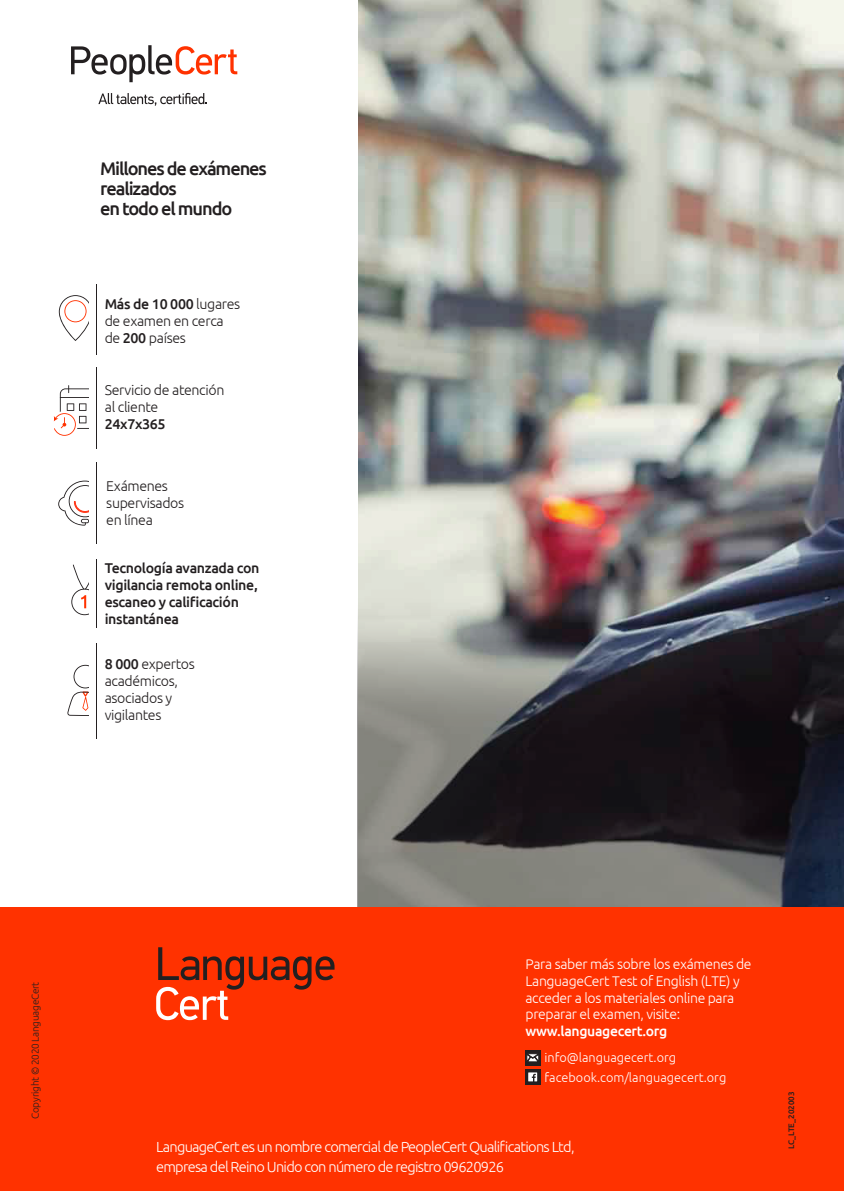
<style>
.page{position:relative;width:844px;height:1191px;background:#fff}
.page>*{position:absolute;margin:0;border:0;box-sizing:border-box;transform-origin:0 0}
.t1{font:500 18.2px/20px "Ubuntu";letter-spacing:-.06em;color:#231f20}
.t2{font:300 14.6px/20px "Ubuntu";letter-spacing:-.05em;color:#fff}
.t3{font:300 14.2px/17px "Ubuntu";letter-spacing:-.025em;color:#231f20}
.t4{font:500 14.2px/17px "Ubuntu";letter-spacing:-.025em;color:#231f20}
.t5{font:300 14px/16.8px "Ubuntu";letter-spacing:-.025em;color:#fff}
.t6{font:500 14px "Ubuntu";letter-spacing:-.025em;color:#fff}
.t7{font:300 12.8px/19.8px "Ubuntu";color:#fff}
.t8{font:300 10px "Ubuntu";letter-spacing:-.025em;color:#231f20}
.t9{font:500 8px "Ubuntu";color:#231f20}
.s1{font-weight:500}
</style>
<div class="page">
<img style="left:358px;top:0;width:486px;height:324px">
<img style="left:357px;top:324px;width:487px;height:583px">
<div style="left:0;top:907px;width:844px;height:284px;background:#ff3200"></div>
<svg style="left:156px;top:947px;width:178px;height:73px"></svg>
<div style="left:525px;top:1049px;width:16px;height:16px;background:#231f20"></div>
<svg style="left:526px;top:1053px;width:13px;height:9px"></svg>
<div style="left:524px;top:1069px;width:16px;height:16px;background:#231f20"></div>
<svg style="left:528px;top:1072px;width:9px;height:9px"></svg>
<svg style="left:71px;top:45px;width:166px;height:37px"></svg>
<svg style="left:98px;top:93px;width:109px;height:13px"></svg>
<svg style="left:71px;top:564px;width:18px;height:51px"></svg>
<hr style="left:96px;top:559px;width:1px;height:68px;background:#231f20">
<svg style="left:58px;top:480px;width:31px;height:45px"></svg>
<svg style="left:54px;top:385px;width:35px;height:51px"></svg>
<svg style="left:59px;top:295px;width:30px;height:46px"></svg>
<hr style="left:96px;top:284px;width:1px;height:71px;background:#231f20">
<hr style="left:96px;top:367px;width:1px;height:81px;background:#231f20">
<hr style="left:96px;top:462px;width:1px;height:82px;background:#231f20">
<svg style="left:67px;top:665px;width:22px;height:51px"></svg>
<hr style="left:96px;top:643px;width:1px;height:95px;background:#231f20">
<p class="t1" style="left:100px;top:157px;width:168px">Millones de exámenes realizados<br>en todo el mundo</p>
<p class="t3" style="left:105px;top:295px;width:137px"><span class="s1">Más de 10 000</span> lugares de examen en cerca de <span class="s1">200</span> países</p>
<p class="t3" style="left:105px;top:381px;width:121px">Servicio de atención al cliente</p>
<p class="t4" style="left:105px;top:415px;width:62px">24x7x365</p>
<p class="t3" style="left:106px;top:477px;width:79px">Exámenes supervisados en línea</p>
<p class="t4" style="left:105px;top:559px;width:156px">Tecnología avanzada con vigilancia remota online, escaneo y calificación instantánea</p>
<p class="t3" style="left:105px;top:655px;width:92px"><span class="s1">8 000</span> expertos académicos, asociados y vigilantes</p>
<p class="t8" style="left:29px;top:1119px;width:139px;rotate:-90deg">Copyright © 2020 LanguageCert</p>
<p class="t5" style="left:525px;top:955px;width:227px">Para saber más sobre los exámenes de LanguageCert Test of English (LTE) y acceder a los materiales online para preparar el examen, visite:</p>
<p class="t6" style="left:525px;top:1022px;width:143px">www.languagecert.org</p>
<p class="t7" style="left:544px;top:1047px;width:183px">info@languagecert.org facebook.com/languagecert.org</p>
<p class="t2" style="left:156px;top:1136px;width:420px">LanguageCert es un nombre comercial de PeopleCert Qualifications Ltd, empresa del Reino Unido con número de registro 09620926</p>
<p class="t9" style="left:786px;top:1148px;width:59px;rotate:-90deg">LC_LTE_202003</p>
</div>
